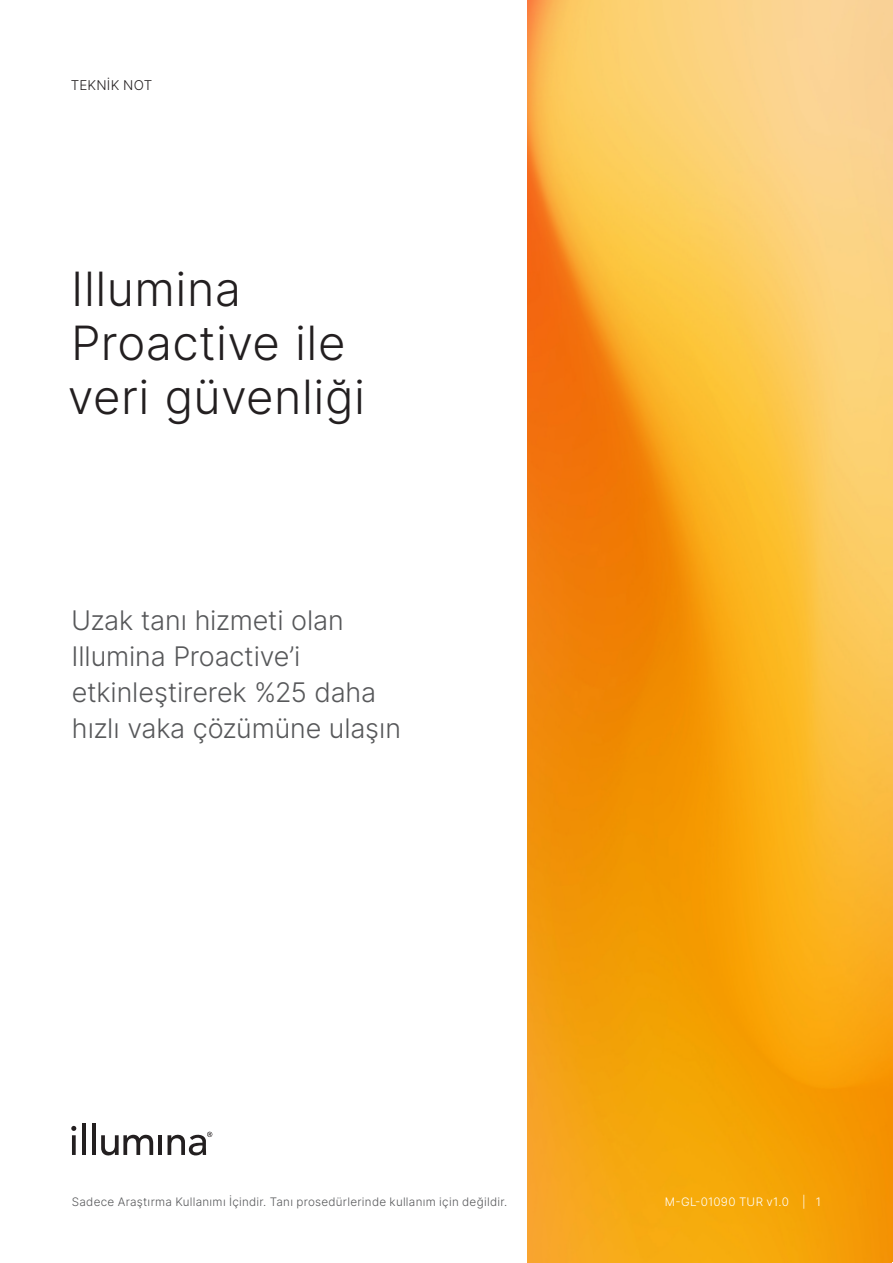
<style>
.page{position:relative;width:893px;height:1263px;background:#fff}
.page>*{position:absolute;margin:0;border:0;box-sizing:border-box;transform-origin:0 0}
.Title{font:300 47.25px/54px "Inter";letter-spacing:.01em;color:#231f20}
.Subtitle{font:300 27px/36px "Inter";letter-spacing:-.005em;color:#57585a}
.zz_Document_Type___S{font:300 13.5px "Inter";letter-spacing:.02em;color:#231f20}
.zz_For_Research_Only{font:300 11.7px "Inter";letter-spacing:.025em;color:#57585a}
.zz_Pub_Number{font:300 11.7px "Inter";letter-spacing:.025em;color:#fff}
</style>
<div class="page">
<img style="left:527px;top:0;width:366px;height:1263px">
<svg style="left:72px;top:1135px;width:4px;height:20px"></svg>
<hr style="left:82px;top:1123px;width:4px;height:32px;background:#231f20">
<hr style="left:92px;top:1123px;width:4px;height:32px;background:#231f20">
<svg style="left:101px;top:1135px;width:52px;height:21px"></svg>
<hr style="left:158px;top:1135px;width:4px;height:20px;background:#231f20">
<svg style="left:71px;top:1126px;width:5px;height:5px"></svg>
<svg style="left:168px;top:1132px;width:44px;height:23px"></svg>
<p class="zz_Document_Type___S" style="left:71px;top:75px;width:83px">TEKNİK NOT</p>
<p class="Title" style="left:68px;top:261px;width:299px">Illumina<br>Proactive ile veri güvenliği</p>
<p class="Subtitle" style="left:71px;top:602px;width:332px">Uzak tanı hizmeti olan<br>Illumina Proactive’i etkinleştirerek %25 daha hızlı vaka çözümüne ulaşın</p>
<p class="zz_For_Research_Only" style="left:72px;top:1193px;width:437px">Sadece Araştırma Kullanımı İçindir. Tanı prosedürlerinde kullanım için değildir.</p>
<p class="zz_Pub_Number" style="left:665px;top:1193px;width:126px">M-GL-01090 TUR v1.0</p>
<p class="zz_Pub_Number" style="left:802px;top:1193px;width:20px">| 1</p>
</div>
